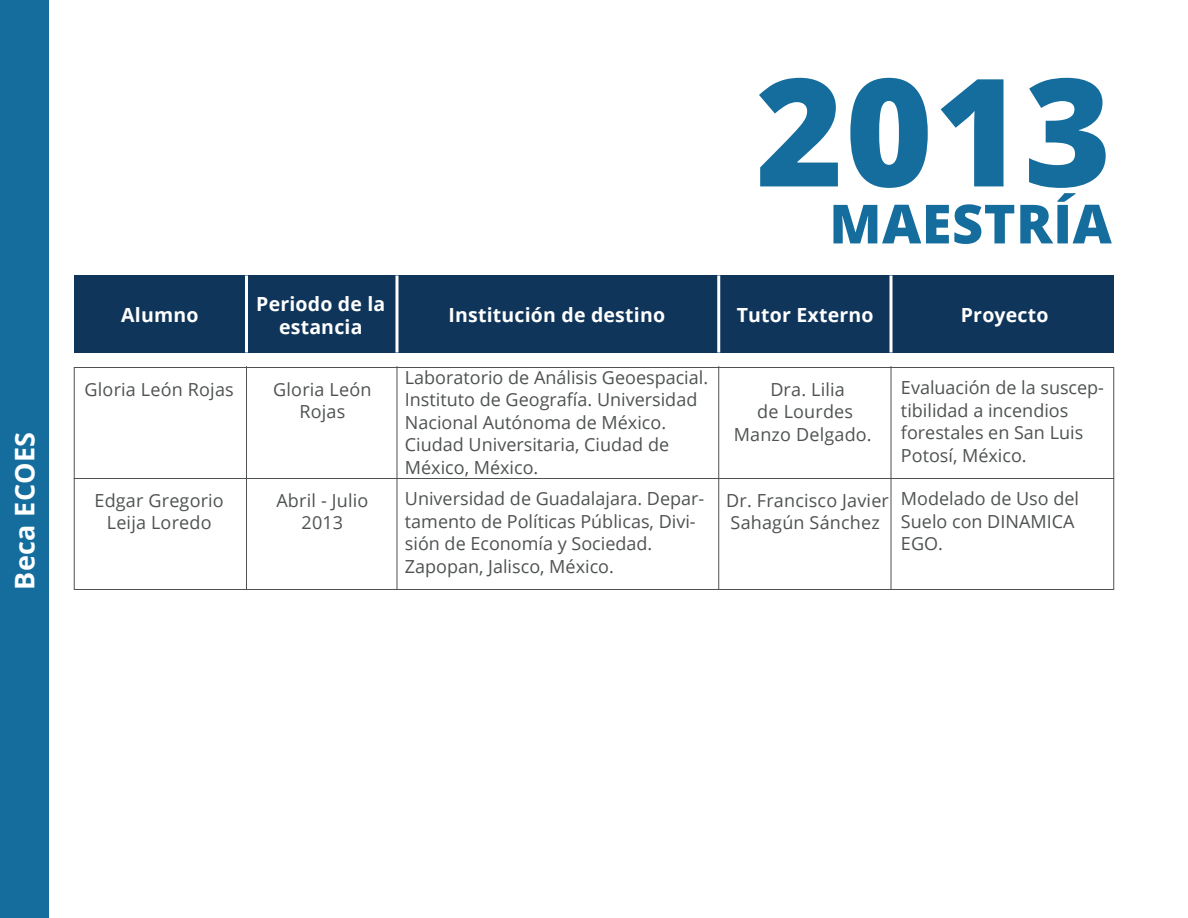
<style>
.page{position:relative;width:1188px;height:918px;background:#fff}
.page>*{position:absolute;margin:0;border:0;box-sizing:border-box;transform-origin:0 0}
.t1{font:800 150px "Open Sans";color:#146d9d}
.t2{font:800 54px "Open Sans";letter-spacing:.01em;color:#146d9d}
.t3{font:700 27px "Open Sans";letter-spacing:.01em;color:#fff}
.t4{font:700 19.5px/22.5px "Open Sans";letter-spacing:.01em;color:#fff;text-align:center}
.t5{font:18px/22.5px "Open Sans";color:#4f5252}
</style>
<div class="page">
<div style="left:0;top:0;width:49px;height:918px;background:#146d9d"></div>
<div style="left:74px;top:275px;width:1040px;height:77px;background:#10355a"></div>
<hr style="left:246px;top:366px;width:1px;height:223px;background:#4f5252">
<hr style="left:397px;top:366px;width:1px;height:223px;background:#4f5252">
<hr style="left:718px;top:366px;width:1px;height:223px;background:#4f5252">
<hr style="left:891px;top:366px;width:1px;height:223px;background:#4f5252">
<div style="left:74px;top:367px;width:1040px;height:112px;border:1px solid #4f5252"></div>
<hr style="left:245px;top:275px;width:3px;height:78px;background:#fff">
<hr style="left:395px;top:275px;width:3px;height:78px;background:#fff">
<hr style="left:717px;top:275px;width:3px;height:78px;background:#fff">
<hr style="left:890px;top:275px;width:3px;height:78px;background:#fff">
<div style="left:74px;top:478px;width:1040px;height:112px;border:1px solid #4f5252"></div>
<h3 class="t3" style="left:6px;top:590px;width:159px;rotate:-90deg">Beca ECOES</h3>
<p class="t4" style="left:121px;top:304px;width:79px">Alumno</p>
<p class="t4" style="left:256px;top:292px;width:131px">Periodo de la estancia</p>
<h1 class="t1" style="left:756px;top:18px;width:358px">2013</h1>
<h2 class="t2" style="left:829px;top:183px;width:284px">MAESTRÍA</h2>
<p class="t4" style="left:449px;top:304px;width:218px">Institución de destino</p>
<p class="t4" style="left:737px;top:304px;width:138px">Tutor Externo</p>
<p class="t4" style="left:961px;top:304px;width:89px">Proyecto</p>
<p class="t5" style="left:405px;top:365px;width:305px">Laboratorio de Análisis Geoespacial.<br>Instituto de Geografía. Universidad<br>Nacional Autónoma de México.<br>Ciudad Universitaria, Ciudad de<br>México, México.</p>
<p class="t5" style="left:901px;top:376px;width:205px">Evaluación de la suscep&shy;tibilidad a incendios forestales en San Luis<br>Potosí, México.</p>
<p class="t5" style="left:85px;top:378px;width:151px">Gloria León Rojas</p>
<p class="t5" style="left:734px;top:378px;width:139px;text-align:center">Dra. Lilia<br>de Lourdes<br>Manzo Delgado.</p>
<p class="t5" style="left:273px;top:378px;width:100px;text-align:center">Gloria León<br>Rojas</p>
<p class="t5" style="left:276px;top:489px;width:94px;text-align:center">Abril - Julio<br>2013</p>
<p class="t5" style="left:405px;top:487px;width:301px">Universidad de Guadalajara. Depar&shy;tamento de Políticas Públicas, Divi&shy;sión de Economía y Sociedad.<br>Zapopan, Jalisco, México.</p>
<p class="t5" style="left:901px;top:487px;width:180px">Modelado de Uso del<br>Suelo con DINAMICA<br>EGO.</p>
<p class="t5" style="left:95px;top:489px;width:131px;text-align:center">Edgar Gregorio<br>Leija Loredo</p>
<p class="t5" style="left:726px;top:489px;width:164px">Dr. Francisco Javier<br>Sahagún Sánchez</p>
</div>
